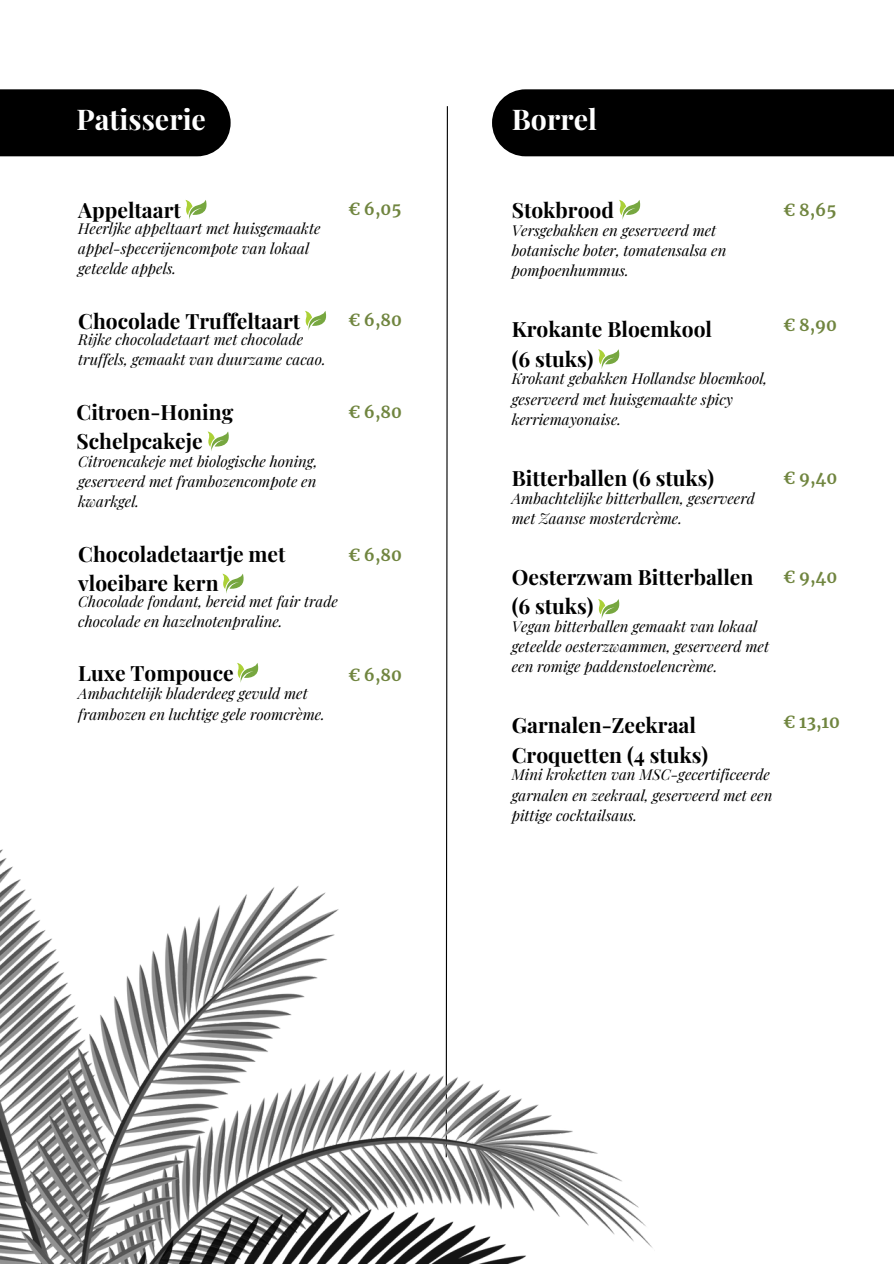
<style>
.page{position:relative;width:894px;height:1264px;background:#fff}
.page>*{position:absolute;margin:0;border:0;box-sizing:border-box;transform-origin:0 0}
.t1{font:700 28.5px "Playfair Display";color:#fff}
.t2{font:700 21px/29.2px "Playfair Display";color:#000}
.t3{font:700 16.5px "Merriweather";color:#70853f}
.t4{font:italic 15px/20.2px "Playfair Display";color:#000}
</style>
<div class="page">
<svg style="left:446px;top:106px;width:2px;height:719px"></svg>
<div style="left:492px;top:89px;width:401px;height:67px;background:#000"></div>
<img style="left:0;top:825px;width:653px;height:438px">
<div style="left:0;top:89px;width:230px;height:67px;background:#000"></div>
<svg style="left:185px;top:199px;width:21px;height:21px"></svg>
<svg style="left:305px;top:310px;width:21px;height:20px"></svg>
<svg style="left:207px;top:431px;width:22px;height:20px"></svg>
<svg style="left:222px;top:573px;width:21px;height:20px"></svg>
<svg style="left:237px;top:663px;width:21px;height:19px"></svg>
<svg style="left:619px;top:199px;width:21px;height:21px"></svg>
<svg style="left:598px;top:349px;width:21px;height:20px"></svg>
<svg style="left:598px;top:599px;width:21px;height:20px"></svg>
<p class="t1" style="left:76px;top:99px;width:131px">Patisserie</p>
<p class="t2" style="left:78px;top:195px;width:104px">Appeltaart</p>
<h3 class="t4" style="left:78px;top:217px;width:244px">Heerljke appeltaart met huisgemaakte appel-specerijencompote van lokaal geteelde appels.</h3>
<p class="t2" style="left:78px;top:305px;width:223px">Chocolade Truffeltaart</p>
<p class="t4" style="left:78px;top:328px;width:249px">Rijke chocoladetaart met chocolade truffels, gemaakt van duurzame cacao.</p>
<h2 class="t3" style="left:348px;top:198px;width:55px">€ 6,05</h2>
<h3 class="t3" style="left:348px;top:309px;width:55px">€ 6,80</h3>
<h2 class="t2" style="left:76px;top:396px;width:158px">Citroen-Honing<br>Schelpcakeje</h2>
<p class="t4" style="left:78px;top:450px;width:241px;text-align:justify">Citroencakeje met biologische honing, geserveerd met frambozencompote en kwarkgel.</p>
<h3 class="t3" style="left:348px;top:402px;width:55px">€ 6,80</h3>
<h2 class="t2" style="left:78px;top:538px;width:209px">Chocoladetaartje met vloeibare kern</h2>
<p class="t4" style="left:78px;top:590px;width:261px">Chocolade fondant, bereid met fair trade chocolade en hazelnotenpraline.</p>
<p class="t3" style="left:348px;top:545px;width:55px">€ 6,80</p>
<h3 class="t2" style="left:78px;top:658px;width:157px">Luxe Tompouce</h3>
<h2 class="t4" style="left:78px;top:683px;width:248px">Ambachtelijk bladerdeeg gevuld met frambozen en luchtige gele roomcrème.</h2>
<p class="t3" style="left:348px;top:664px;width:55px">€ 6,80</p>
<h3 class="t1" style="left:511px;top:99px;width:87px">Borrel</h3>
<h1 class="t2" style="left:511px;top:195px;width:104px">Stokbrood</h1>
<h1 class="t4" style="left:511px;top:219px;width:216px">Versgebakken en geserveerd met botanische boter, tomatensalsa en pompoenhummus.</h1>
<p class="t2" style="left:511px;top:314px;width:202px">Krokante Bloemkool (6 stuks)</p>
<h2 class="t4" style="left:511px;top:368px;width:257px">Krokant gebakken Hollandse bloemkool, geserveerd met huisgemaakte spicy kerriemayonaise.</h2>
<p class="t2" style="left:511px;top:462px;width:204px">Bitterballen (6 stuks)</p>
<p class="t4" style="left:511px;top:487px;width:244px">Ambachtelijke bitterballen, geserveerd met Zaanse mosterdcrème.</p>
<h2 class="t3" style="left:783px;top:199px;width:54px">€ 8,65</h2>
<p class="t3" style="left:783px;top:315px;width:55px">€ 8,90</p>
<p class="t3" style="left:783px;top:467px;width:55px">€ 9,40</p>
<p class="t2" style="left:511px;top:561px;width:243px">Oesterzwam Bitterballen (6 stuks)</p>
<p class="t4" style="left:511px;top:615px;width:259px">Vegan bitterballen gemaakt van lokaal geteelde oesterzwammen, geserveerd met een romige paddenstoelencrème.</p>
<h3 class="t3" style="left:783px;top:566px;width:55px">€ 9,40</h3>
<h3 class="t2" style="left:511px;top:710px;width:198px">Garnalen-Zeekraal<br>Croquetten (4 stuks)</h3>
<h2 class="t4" style="left:511px;top:764px;width:262px">Mini kroketten van MSC-gecertificeerde garnalen en zeekraal, geserveerd met een pittige cocktailsaus.</h2>
<h2 class="t3" style="left:783px;top:712px;width:58px">€ 13,10</h2>
</div>
